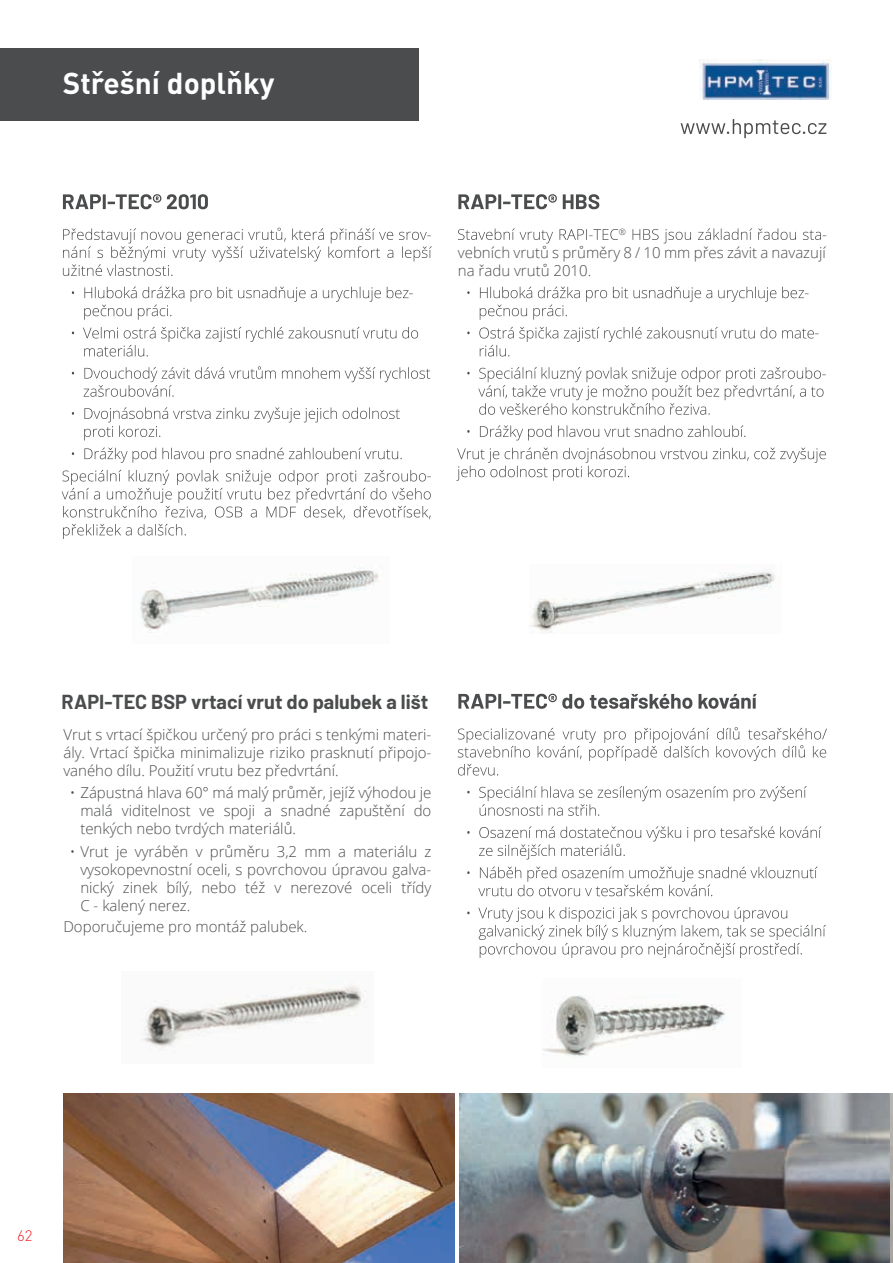
<style>
.page{position:relative;width:893px;height:1263px;background:#fff}
.page>*{position:absolute;margin:0;border:0;box-sizing:border-box;transform-origin:0 0}
.t1{font:700 29.85px "DIN Pro";color:#fff}
.t2{font:700 19.8px "Barlow";color:#4b4c4d}
.t3{font:300 15px/18px "Open Sans";color:#4b4c4d;text-align:justify}
.t4{font:300 15px "DIN Pro";color:#ee1d23}
.t5{font:300 8.7px "Open Sans";color:#4b4c4d}
</style>
<div class="page">
<div style="left:0;top:48px;width:418px;height:72px;background:#4b4c4d"></div>
<svg style="left:681px;top:119px;width:145px;height:19px"></svg>
<img style="left:699px;top:60px;width:132px;height:40px">
<img style="left:63px;top:1094px;width:830px;height:169px">
<svg style="left:458px;top:194px;width:141px;height:15px"></svg>
<svg style="left:458px;top:228px;width:160px;height:15px"></svg>
<svg style="left:632px;top:228px;width:189px;height:15px"></svg>
<svg style="left:480px;top:287px;width:324px;height:33px"></svg>
<svg style="left:479px;top:327px;width:335px;height:29px"></svg>
<svg style="left:480px;top:425px;width:265px;height:15px"></svg>
<svg style="left:456px;top:448px;width:370px;height:33px"></svg>
<svg style="left:63px;top:194px;width:145px;height:15px"></svg>
<svg style="left:63px;top:228px;width:369px;height:48px"></svg>
<svg style="left:84px;top:287px;width:325px;height:33px"></svg>
<svg style="left:83px;top:327px;width:335px;height:29px"></svg>
<svg style="left:84px;top:366px;width:346px;height:31px"></svg>
<svg style="left:84px;top:407px;width:316px;height:33px"></svg>
<svg style="left:84px;top:448px;width:318px;height:15px"></svg>
<svg style="left:62px;top:470px;width:369px;height:69px"></svg>
<svg style="left:458px;top:694px;width:299px;height:15px"></svg>
<svg style="left:458px;top:727px;width:369px;height:48px"></svg>
<svg style="left:479px;top:786px;width:328px;height:30px"></svg>
<svg style="left:479px;top:826px;width:342px;height:33px"></svg>
<svg style="left:478px;top:867px;width:339px;height:29px"></svg>
<img style="left:531px;top:571px;width:244px;height:63px">
<img style="left:543px;top:995px;width:182px;height:62px">
<img style="left:140px;top:566px;width:239px;height:67px">
<hr style="left:456px;top:1091px;width:3px;height:172px;background:#fff">
<img style="left:142px;top:985px;width:225px;height:65px">
<svg style="left:478px;top:907px;width:348px;height:51px"></svg>
<svg style="left:478px;top:367px;width:345px;height:48px"></svg>
<h1 class="t1" style="left:63px;top:63px;width:213px">Střešní doplňky</h1>
<p class="t3" style="left:427px;top:225px;width:6px">-</p>
<p class="t3" style="left:409px;top:283px;width:6px">-</p>
<p class="t5" style="left:619px;top:226px;width:9px">®</p>
<p class="t3" style="left:822px;top:225px;width:6px">-</p>
<p class="t3" style="left:458px;top:243px;width:369px">vebních vrutů s průměry 8 / 10 mm přes závit a navazují na řadu vrutů 2010.</p>
<p class="t3" style="left:804px;top:283px;width:6px">-</p>
<p class="t3" style="left:815px;top:323px;width:6px">-</p>
<p class="t3" style="left:746px;top:382px;width:10px">d</p>
<p class="t3" style="left:822px;top:364px;width:6px">-</p>
<p class="t3" style="left:427px;top:466px;width:6px">-</p>
<h2 class="t2" style="left:62px;top:687px;width:368px">RAPI-TEC BSP vrtací vrut do palubek a lišt</h2>
<p class="t3" style="left:63px;top:725px;width:369px">Vrut s vrtací špičkou určený pro práci s tenkými materi&shy;ály. Vrtací špička minimalizuje riziko prasknutí připojo&shy;vaného dílu. Použití vrutu bez předvrtání.</p>
<p class="t3" style="left:80px;top:783px;width:352px;text-indent:-11px">• Zápustná hlava 60° má malý průměr, jejíž výhodou je malá viditelnost ve spoji a snadné zapuštění do tenkých nebo tvrdých materiálů.</p>
<p class="t3" style="left:80px;top:842px;width:352px;text-indent:-11px">• Vrut je vyráběn v průměru 3,2 mm a materiálu z vysokopevnostní oceli, s povrchovou úpravou galva&shy;nický zinek bílý, nebo též v nerezové oceli třídy C - kalený nerez.</p>
<p class="t3" style="left:63px;top:917px;width:245px">Doporučujeme pro montáž palubek.</p>
<p class="t4" style="left:17px;top:1224px;width:17px">62</p>
</div>
